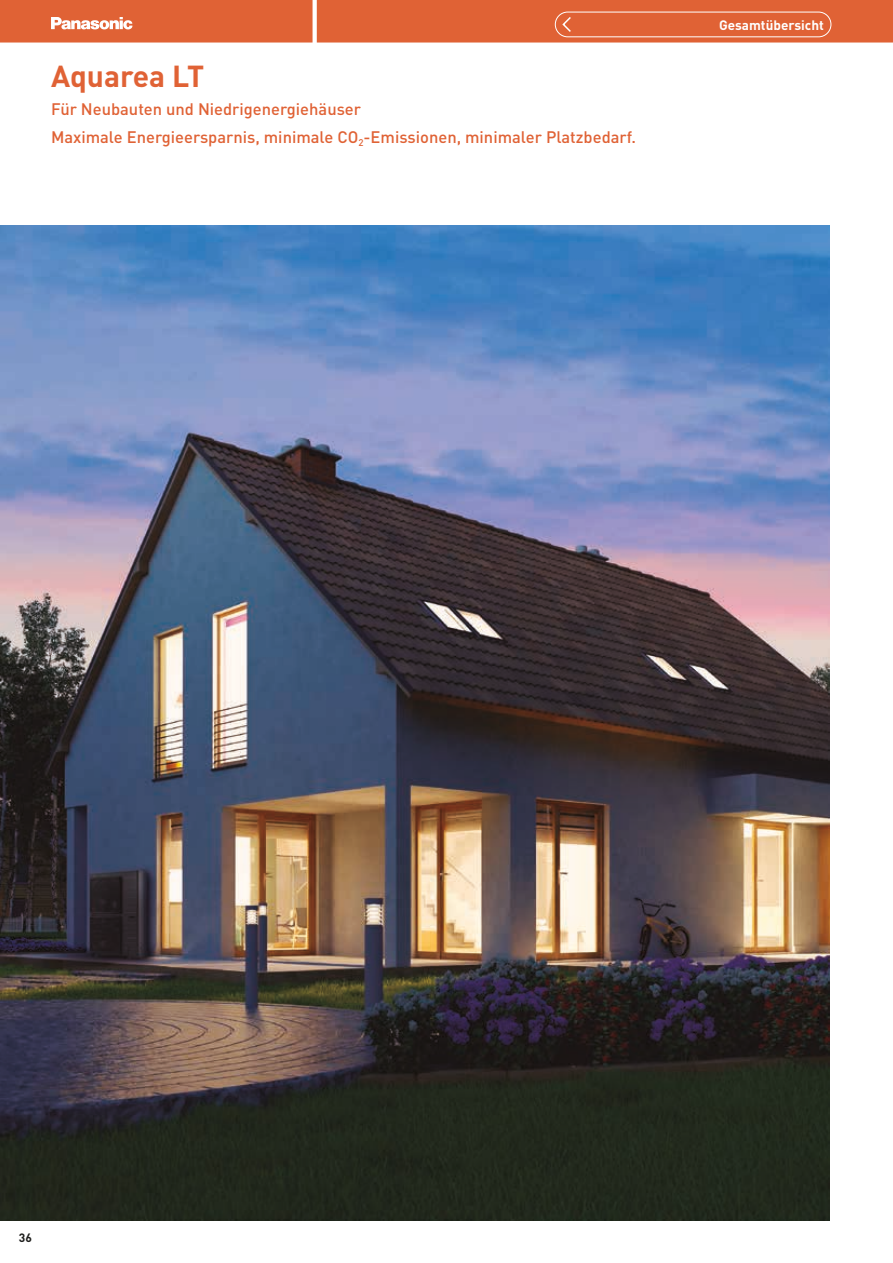
<style>
.page{position:relative;width:893px;height:1263px;background:#fff}
.page>*{position:absolute;margin:0;border:0;box-sizing:border-box;transform-origin:0 0}
.t1{font:700 30px "DIN Pro";color:#e06235}
.t2{font:500 16.5px/28.3px "DIN Pro";color:#e06235}
.t3{font:700 13.5px "DIN Pro";color:#fff}
.t4{font:700 12px "DIN Pro";color:#1d1d1b}
</style>
<div class="page">
<img style="left:0;top:225px;width:829px;height:995px">
<div style="left:0;top:0;width:893px;height:43px;background:#e06235"></div>
<div style="left:555px;top:12px;width:276px;height:25px;border:1px solid #fff;border-radius:12px"></div>
<h1 class="t1" style="left:51px;top:52px;width:155px">Aquarea LT</h1>
<p class="t2" style="left:51px;top:94px;width:586px">Für Neubauten und Niedrigenergiehäuser<br>Maximale Energieersparnis, minimale CO<sub>2</sub>-Emissionen, minimaler Platzbedarf.</p>
<p class="t3" style="left:719px;top:14px;width:106px">Gesamtübersicht</p>
<p class="t4" style="left:19px;top:1229px;width:15px">36</p>
</div>
